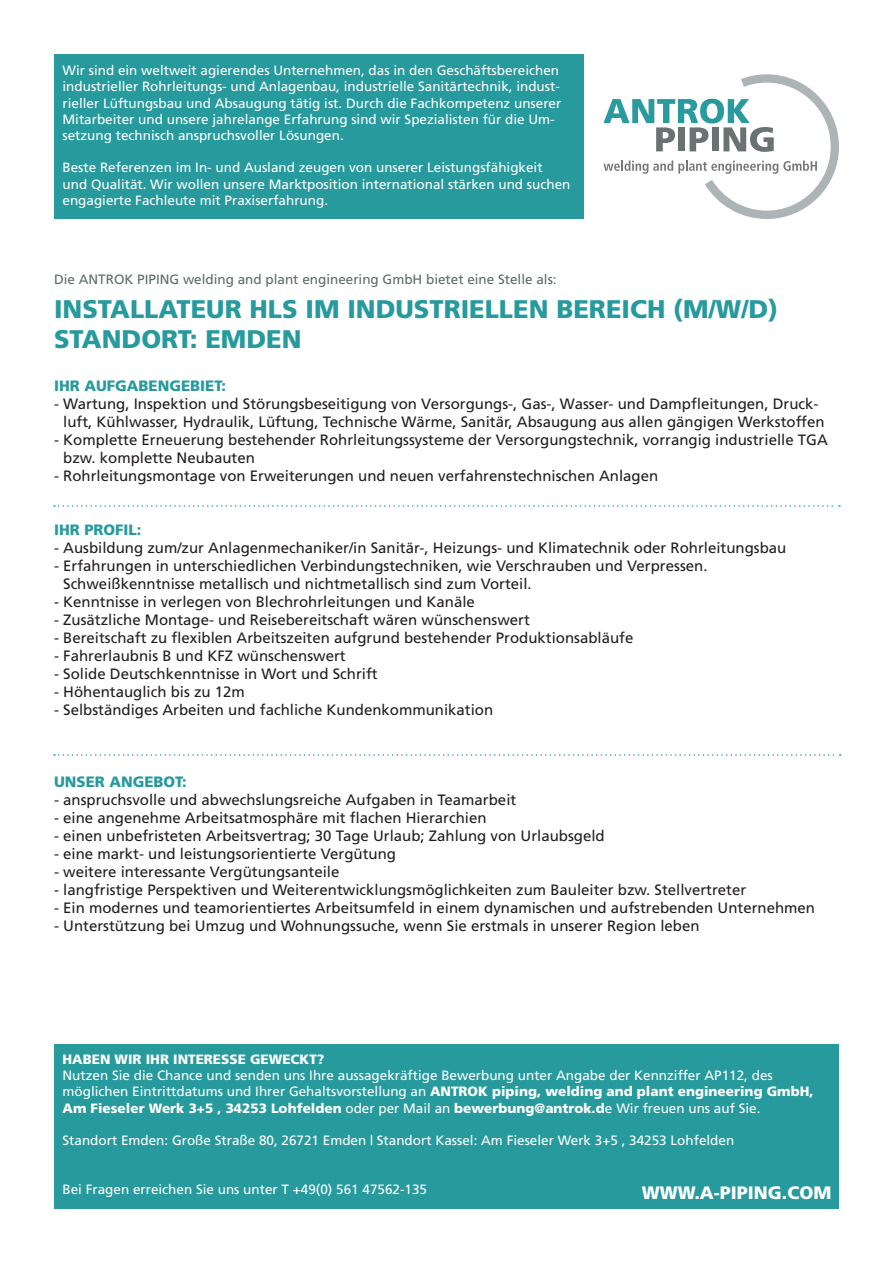
<style>
.page{position:relative;width:893px;height:1263px;background:#fff}
.page>*{position:absolute;margin:0;border:0;box-sizing:border-box;transform-origin:0 0}
.t1{font:900 25.5px/30.6px "Frutiger";color:#279a9d}
.t2{font:900 18px "Frutiger";color:#fff}
.t3{font:15px/18px "Frutiger";color:#231f20}
.t4{font:900 15px "Frutiger";color:#279a9d}
.t5{font:13.5px/16.2px "Frutiger";color:#fff}
.t6{font:13.5px "Frutiger";color:#61696a}
.t7{font:900 13.5px "Frutiger";color:#fff}
.s1{font-weight:900}
</style>
<div class="page">
<div style="left:54px;top:54px;width:529px;height:165px;background:#279a9d"></div>
<svg style="left:603px;top:74px;width:236px;height:145px"></svg>
<div style="left:54px;top:1044px;width:785px;height:165px;background:#279a9d"></div>
<svg style="left:54px;top:505px;width:786px;height:2px"></svg>
<svg style="left:54px;top:754px;width:787px;height:2px"></svg>
<p class="t5" style="left:63px;top:62px;width:500px">Wir sind ein weltweit agierendes Unternehmen, das in den Geschäftsbereichen industrieller Rohrleitungs- und Anlagenbau, industrielle Sanitärtechnik, indust&shy;rieller Lüftungsbau und Absaugung tätig ist. Durch die Fachkompetenz unserer Mitarbeiter und unsere jahrelange Erfahrung sind wir Spezialisten für die Um&shy;setzung technisch anspruchsvoller Lösungen.</p>
<p class="t5" style="left:63px;top:159px;width:509px">Beste Referenzen im In- und Ausland zeugen von unserer Leistungsfähigkeit und Qualität. Wir wollen unsere Marktposition international stärken und suchen engagierte Fachleute mit Praxiserfahrung.</p>
<p class="t6" style="left:54px;top:271px;width:504px">Die ANTROK PIPING welding and plant engineering GmbH bietet eine Stelle als:</p>
<h1 class="t1" style="left:54px;top:293px;width:726px">INSTALLATEUR HLS IM INDUSTRIELLEN BEREICH (M/W/D)<br>STANDORT: EMDEN</h1>
<p class="t4" style="left:54px;top:377px;width:174px">IHR AUFGABENGEBIET:</p>
<p class="t3" style="left:63px;top:395px;width:763px;text-indent:-9px">- Wartung, Inspektion und Störungsbeseitigung von Versorgungs-, Gas-, Wasser- und Dampfleitungen, Druck&shy;luft, Kühlwasser, Hydraulik, Lüftung, Technische Wärme, Sanitär, Absaugung aus allen gängigen Werkstoffen</p>
<p class="t3" style="left:63px;top:431px;width:766px;text-indent:-9px">- Komplette Erneuerung bestehender Rohrleitungssysteme der Versorgungstechnik, vorrangig industrielle TGA bzw. komplette Neubauten</p>
<p class="t3" style="left:54px;top:467px;width:606px">- Rohrleitungsmontage von Erweiterungen und neuen verfahrenstechnischen Anlagen</p>
<p class="t4" style="left:54px;top:521px;width:89px">IHR PROFIL:</p>
<p class="t3" style="left:54px;top:539px;width:734px">- Ausbildung zum/zur Anlagenmechaniker/in Sanitär-, Heizungs- und Klimatechnik oder Rohrleitungsbau</p>
<p class="t3" style="left:63px;top:557px;width:646px;text-indent:-9px">- Erfahrungen in unterschiedlichen Verbindungstechniken, wie Verschrauben und Verpressen.<br>Schweißkenntnisse metallisch und nichtmetallisch sind zum Vorteil.</p>
<p class="t3" style="left:54px;top:593px;width:422px">- Kenntnisse in verlegen von Blechrohrleitungen und Kanäle</p>
<p class="t3" style="left:54px;top:611px;width:477px">- Zusätzliche Montage- und Reisebereitschaft wären wünschenswert</p>
<p class="t3" style="left:54px;top:629px;width:581px">- Bereitschaft zu flexiblen Arbeitszeiten aufgrund bestehender Produktionsabläufe</p>
<p class="t3" style="left:54px;top:647px;width:293px">- Fahrerlaubnis B und KFZ wünschenswert</p>
<p class="t3" style="left:54px;top:665px;width:325px">- Solide Deutschkenntnisse in Wort und Schrift</p>
<p class="t3" style="left:54px;top:683px;width:192px">- Höhentauglich bis zu 12m</p>
<p class="t3" style="left:54px;top:701px;width:441px">- Selbständiges Arbeiten und fachliche Kundenkommunikation</p>
<p class="t4" style="left:54px;top:773px;width:134px">UNSER ANGEBOT:</p>
<p class="t3" style="left:54px;top:791px;width:464px">- anspruchsvolle und abwechslungsreiche Aufgaben in Teamarbeit</p>
<p class="t3" style="left:54px;top:809px;width:434px">- eine angenehme Arbeitsatmosphäre mit flachen Hierarchien</p>
<p class="t3" style="left:54px;top:827px;width:552px">- einen unbefristeten Arbeitsvertrag; 30 Tage Urlaub; Zahlung von Urlaubsgeld</p>
<p class="t3" style="left:54px;top:845px;width:344px">- eine markt- und leistungsorientierte Vergütung</p>
<p class="t3" style="left:54px;top:863px;width:287px">- weitere interessante Vergütungsanteile</p>
<p class="t3" style="left:54px;top:881px;width:694px">- langfristige Perspektiven und Weiterentwicklungsmöglichkeiten zum Bauleiter bzw. Stellvertreter</p>
<p class="t3" style="left:54px;top:899px;width:763px">- Ein modernes und teamorientiertes Arbeitsumfeld in einem dynamischen und aufstrebenden Unternehmen</p>
<p class="t3" style="left:54px;top:917px;width:647px">- Unterstützung bei Umzug und Wohnungssuche, wenn Sie erstmals in unserer Region leben</p>
<p class="t7" style="left:63px;top:1051px;width:263px">HABEN WIR IHR INTERESSE GEWECKT?</p>
<p class="t5" style="left:63px;top:1067px;width:753px">Nutzen Sie die Chance und senden uns Ihre aussagekräftige Bewerbung unter Angabe der Kennziffer AP112, des möglichen Eintrittdatums und Ihrer Gehaltsvorstellung an <span class="s1">ANTROK piping, welding and plant engineering GmbH,<br>Am Fieseler Werk 3+5 , 34253 Lohfelden</span> oder per Mail an <span class="s1">bewerbung@antrok.d</span>e Wir freuen uns auf Sie.</p>
<p class="t5" style="left:63px;top:1132px;width:673px">Standort Emden: Große Straße 80, 26721 Emden | Standort Kassel: Am Fieseler Werk 3+5 , 34253 Lohfelden</p>
<p class="t5" style="left:63px;top:1181px;width:366px">Bei Fragen erreichen Sie uns unter T +49(0) 561 47562-135</p>
<p class="t2" style="left:642px;top:1181px;width:191px">WWW.A-PIPING.COM</p>
</div>
